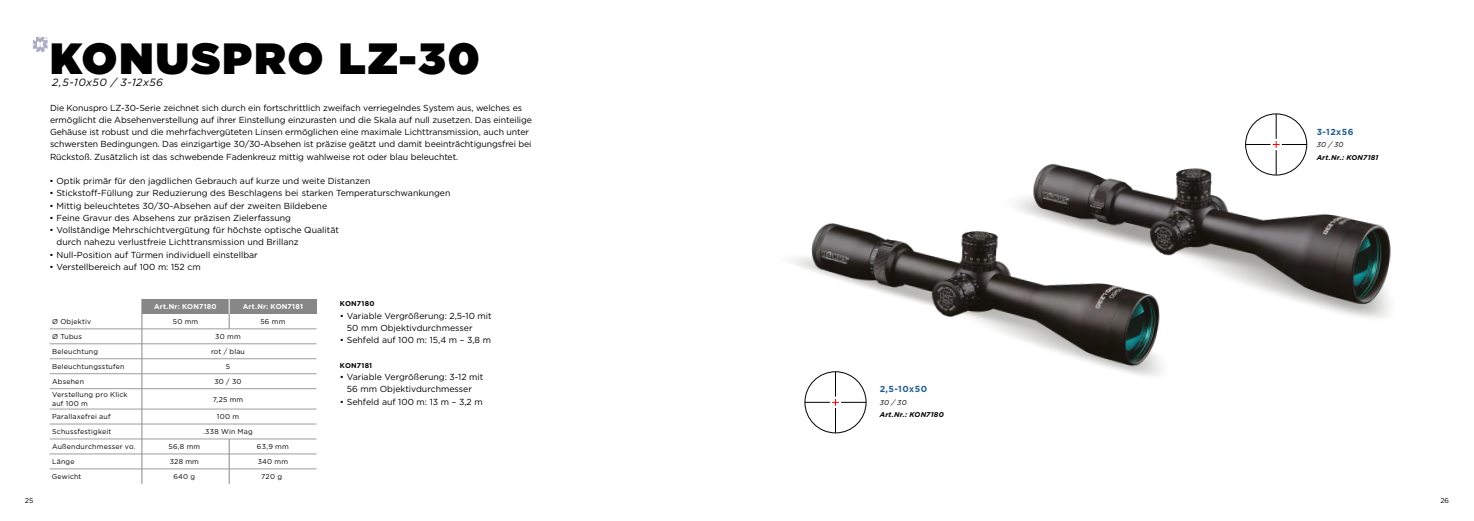
<style>
.page{position:relative;width:1474px;height:521px;background:#fff}
.page>*{position:absolute;margin:0;border:0;box-sizing:border-box;transform-origin:0 0}
.t1{font:900 43.66px "Gotham";letter-spacing:.05em;color:#000}
.t2{font:italic 10.5px "Gotham";letter-spacing:.04em;color:#000}
.t3{font:8.75px/12.2px "Gotham";letter-spacing:-.01em;color:#000}
.t4{font:700 8.75px "Gotham";letter-spacing:.05em;color:#1f6092}
.t5{font:7px/8.4px "Gotham";letter-spacing:.025em;color:#000}
.t6{font:italic 700 7px "Gotham";letter-spacing:.03em;color:#000}
.t7{font:700 7px "Gotham";letter-spacing:.035em;color:#fff}
.t8{font:700 7px "Gotham";letter-spacing:.035em;color:#000}
.t9{font:italic 7px "Gotham";letter-spacing:.03em;color:#000}
</style>
<div class="page">
<img style="left:1034px;top:136px;width:357px;height:182px">
<img style="left:792px;top:184px;width:414px;height:217px">
<div style="left:142px;top:299px;width:87px;height:15px;background:#878787"></div>
<div style="left:229px;top:299px;width:87px;height:15px;background:#878787"></div>
<hr style="left:50px;top:329px;width:92px;height:1px;background:#9d9d9c">
<hr style="left:142px;top:329px;width:87px;height:1px;background:#9d9d9c">
<hr style="left:229px;top:329px;width:87px;height:1px;background:#9d9d9c">
<hr style="left:50px;top:344px;width:92px;height:1px;background:#9d9d9c">
<hr style="left:142px;top:344px;width:87px;height:1px;background:#9d9d9c">
<hr style="left:229px;top:344px;width:87px;height:1px;background:#9d9d9c">
<hr style="left:50px;top:359px;width:92px;height:1px;background:#9d9d9c">
<hr style="left:142px;top:359px;width:87px;height:1px;background:#9d9d9c">
<hr style="left:229px;top:359px;width:87px;height:1px;background:#9d9d9c">
<hr style="left:50px;top:373px;width:92px;height:1px;background:#9d9d9c">
<hr style="left:142px;top:373px;width:87px;height:1px;background:#9d9d9c">
<hr style="left:229px;top:373px;width:87px;height:1px;background:#9d9d9c">
<hr style="left:50px;top:388px;width:92px;height:1px;background:#9d9d9c">
<hr style="left:142px;top:388px;width:87px;height:1px;background:#9d9d9c">
<hr style="left:229px;top:388px;width:87px;height:1px;background:#9d9d9c">
<hr style="left:50px;top:409px;width:92px;height:1px;background:#9d9d9c">
<hr style="left:142px;top:409px;width:87px;height:1px;background:#9d9d9c">
<hr style="left:229px;top:409px;width:87px;height:1px;background:#9d9d9c">
<hr style="left:50px;top:424px;width:92px;height:1px;background:#9d9d9c">
<hr style="left:142px;top:424px;width:87px;height:1px;background:#9d9d9c">
<hr style="left:229px;top:424px;width:87px;height:1px;background:#9d9d9c">
<hr style="left:50px;top:439px;width:92px;height:1px;background:#9d9d9c">
<hr style="left:142px;top:439px;width:87px;height:1px;background:#9d9d9c">
<hr style="left:229px;top:439px;width:87px;height:1px;background:#9d9d9c">
<hr style="left:50px;top:454px;width:92px;height:1px;background:#9d9d9c">
<hr style="left:142px;top:454px;width:87px;height:1px;background:#9d9d9c">
<hr style="left:229px;top:454px;width:87px;height:1px;background:#9d9d9c">
<hr style="left:50px;top:469px;width:92px;height:1px;background:#9d9d9c">
<hr style="left:142px;top:469px;width:87px;height:1px;background:#9d9d9c">
<hr style="left:229px;top:469px;width:87px;height:1px;background:#9d9d9c">
<svg style="left:142px;top:314px;width:1px;height:170px"></svg>
<svg style="left:229px;top:440px;width:1px;height:44px"></svg>
<svg style="left:229px;top:299px;width:1px;height:30px"></svg>
<svg style="left:33px;top:37px;width:15px;height:15px"></svg>
<svg style="left:1245px;top:114px;width:61px;height:61px"></svg>
<svg style="left:805px;top:372px;width:61px;height:61px"></svg>
<h1 class="t1" style="left:50px;top:27px;width:431px">KONUSPRO LZ-30</h1>
<p class="t2" style="left:52px;top:76px;width:112px">2,5-10x50 / 3-12x56</p>
<p class="t3" style="left:50px;top:101px;width:483px">Die Konuspro LZ-30-Serie zeichnet sich durch ein fortschrittlich zweifach verriegelndes System aus, welches es ermöglicht die Absehenverstellung auf ihrer Einstellung einzurasten und die Skala auf null zusetzen. Das einteilige Gehäuse ist robust und die mehrfachvergüteten Linsen ermöglichen eine maximale Lichttransmission, auch unter schwersten Bedingungen. Das einzigartige 30/30-Absehen ist präzise geätzt und damit beeinträchtigungsfrei bei Rückstoß. Zusätzlich ist das schwebende Fadenkreuz mittig wahlweise rot oder blau beleuchtet.</p>
<p class="t3" style="left:50px;top:175px;width:322px">• Optik primär für den jagdlichen Gebrauch auf kurze und weite Distanzen</p>
<p class="t3" style="left:50px;top:187px;width:402px">• Stickstoff-Füllung zur Reduzierung des Beschlagens bei starken Temperaturschwankungen</p>
<p class="t3" style="left:50px;top:199px;width:279px">• Mittig beleuchtetes 30/30-Absehen auf der zweiten Bildebene</p>
<p class="t3" style="left:50px;top:211px;width:243px">• Feine Gravur des Absehens zur präzisen Zielerfassung</p>
<p class="t3" style="left:57px;top:224px;width:284px;text-indent:-7px">• Vollständige Mehrschichtvergütung für höchste optische Qualität durch nahezu verlustfreie Lichttransmission und Brillanz</p>
<p class="t3" style="left:50px;top:248px;width:210px">• Null-Position auf Türmen individuell einstellbar</p>
<p class="t3" style="left:50px;top:260px;width:153px">• Verstellbereich auf 100 m: 152 cm</p>
<p class="t7" style="left:154px;top:302px;width:64px">Art.Nr: KON7180</p>
<p class="t7" style="left:243px;top:302px;width:62px">Art.Nr: KON7181</p>
<p class="t5" style="left:52px;top:317px;width:41px">Ø Objektiv</p>
<p class="t5" style="left:173px;top:317px;width:27px">50 mm</p>
<p class="t5" style="left:260px;top:317px;width:26px">56 mm</p>
<p class="t5" style="left:52px;top:332px;width:31px">Ø Tubus</p>
<p class="t5" style="left:215px;top:332px;width:27px">30 mm</p>
<p class="t5" style="left:52px;top:347px;width:47px">Beleuchtung</p>
<p class="t5" style="left:211px;top:347px;width:35px">rot / blau</p>
<p class="t5" style="left:52px;top:362px;width:74px">Beleuchtungsstufen</p>
<p class="t5" style="left:226px;top:362px;width:6px">5</p>
<p class="t5" style="left:52px;top:377px;width:33px">Absehen</p>
<p class="t5" style="left:214px;top:377px;width:29px">30 / 30</p>
<p class="t5" style="left:52px;top:391px;width:77px">Verstellung pro Klick auf 100 m</p>
<p class="t5" style="left:213px;top:395px;width:32px">7,25 mm</p>
<p class="t5" style="left:52px;top:412px;width:60px">Parallaxefrei auf</p>
<p class="t5" style="left:217px;top:412px;width:24px">100 m</p>
<p class="t5" style="left:52px;top:427px;width:61px">Schussfestigkeit</p>
<p class="t5" style="left:203px;top:427px;width:51px">.338 Win Mag</p>
<p class="t5" style="left:52px;top:442px;width:85px">Außendurchmesser vo.</p>
<p class="t5" style="left:168px;top:442px;width:33px">56,8 mm</p>
<p class="t5" style="left:257px;top:442px;width:33px">63,9 mm</p>
<p class="t5" style="left:52px;top:457px;width:24px">Länge</p>
<p class="t5" style="left:170px;top:457px;width:31px">328 mm</p>
<p class="t5" style="left:258px;top:457px;width:32px">340 mm</p>
<p class="t5" style="left:52px;top:472px;width:31px">Gewicht</p>
<p class="t5" style="left:173px;top:472px;width:23px">640 g</p>
<p class="t5" style="left:261px;top:472px;width:22px">720 g</p>
<p class="t8" style="left:340px;top:299px;width:36px">KON7180</p>
<p class="t3" style="left:347px;top:309px;width:146px;text-indent:-7px">• Variable Vergrößerung: 2,5-10 mit<br>50 mm Objektivdurchmesser</p>
<p class="t3" style="left:340px;top:334px;width:152px">• Sehfeld auf 100 m: 15,4 m – 3,8 m</p>
<p class="t8" style="left:340px;top:361px;width:34px">KON7181</p>
<p class="t3" style="left:340px;top:371px;width:145px;text-align:center">• Variable Vergrößerung: 3-12 mit<br>56 mm Objektivdurchmesser</p>
<p class="t3" style="left:340px;top:395px;width:144px">• Sehfeld auf 100 m: 13 m – 3,2 m</p>
<p class="t4" style="left:879px;top:383px;width:49px">2,5-10x50</p>
<p class="t9" style="left:879px;top:398px;width:28px">30 / 30</p>
<p class="t6" style="left:879px;top:410px;width:66px">Art.Nr.: KON7180</p>
<p class="t4" style="left:1316px;top:126px;width:38px">3-12x56</p>
<p class="t9" style="left:1316px;top:140px;width:28px">30 / 30</p>
<p class="t6" style="left:1316px;top:152px;width:63px">Art.Nr.: KON7181</p>
<p class="t5" style="left:25px;top:496px;width:10px">25</p>
<p class="t5" style="left:1440px;top:496px;width:10px">26</p>
</div>
